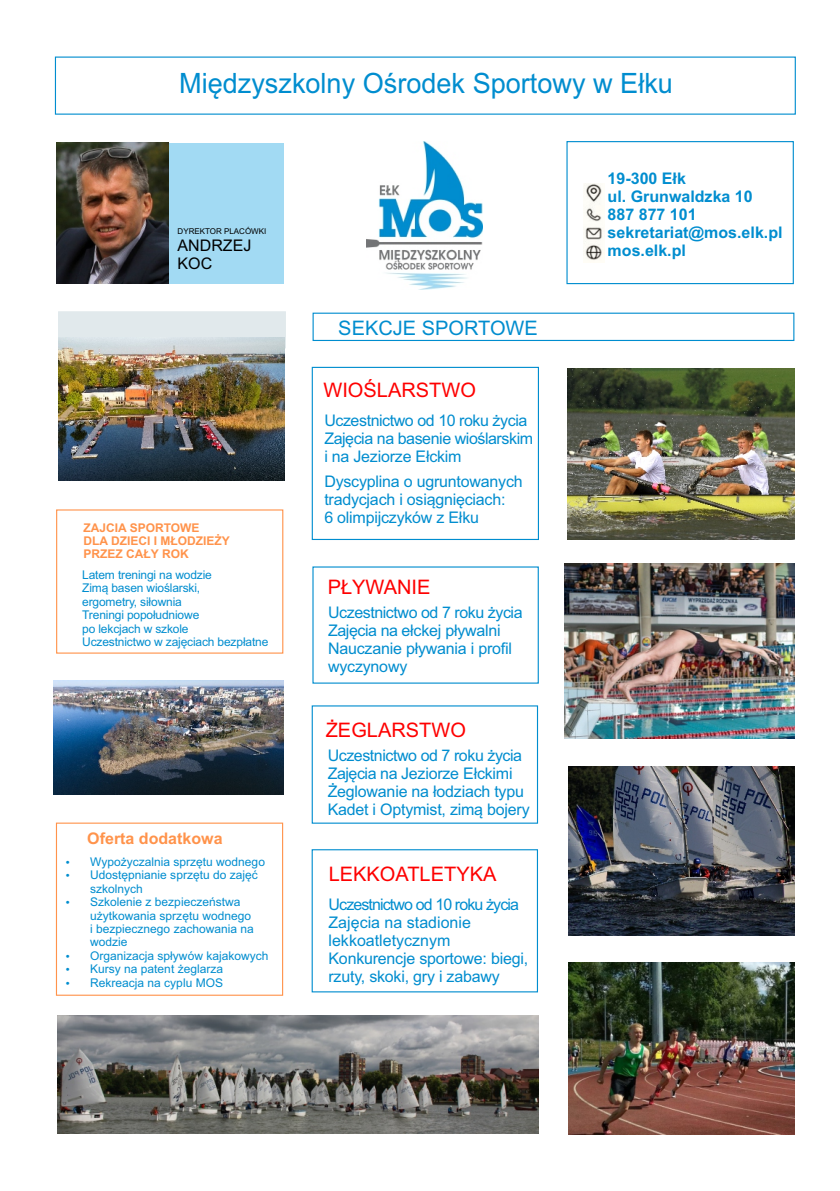
<style>
.page{position:relative;width:840px;height:1191px;background:#fff}
.page>*{position:absolute;margin:0;border:0;box-sizing:border-box;transform-origin:0 0}
.t1{font:28px "Arial";color:#008dcf}
.t2{font:20px "Arial";color:#fe0000}
.t3{font:20px "Arial";color:#008dcf}
.t4{font:16px/17.8px "Arial";letter-spacing:-.015em;color:#008dcf}
.t5{font:700 16px/17.8px "Arial";color:#008dcf}
.t6{font:700 16px "Arial";color:#ff934b}
.t7{font:16px "Arial";color:#000}
.t8{font:12px/13.4px "Arial";color:#008dcf}
.t9{font:700 12px/13.4px "Arial";color:#ff934b}
.t10{font:8px "Arial";color:#000}
</style>
<div class="page">
<div style="left:566px;top:141px;width:227px;height:143px;border:1px solid #008dcf"></div>
<div style="left:312px;top:313px;width:482px;height:28px;border:1px solid #008dcf"></div>
<div style="left:58px;top:143px;width:225px;height:140px;background:#a2daf3"></div>
<div style="left:311px;top:367px;width:227px;height:173px;border:1px solid #008dcf"></div>
<img style="left:366px;top:141px;width:116px;height:148px">
<img style="left:56px;top:142px;width:113px;height:141px">
<img style="left:567px;top:368px;width:226px;height:171px">
<img style="left:564px;top:564px;width:230px;height:174px">
<img style="left:568px;top:766px;width:226px;height:169px">
<div style="left:311px;top:849px;width:226px;height:143px;border:1px solid #008dcf"></div>
<img style="left:568px;top:962px;width:226px;height:172px">
<div style="left:56px;top:509px;width:227px;height:144px;border:1px solid #ff934b"></div>
<div style="left:56px;top:822px;width:227px;height:173px;border:1px solid #ff934b"></div>
<div style="left:58px;top:311px;width:228px;height:38px;background:#e1e9ec"></div>
<img style="left:58px;top:338px;width:227px;height:143px">
<img style="left:57px;top:1015px;width:481px;height:118px">
<img style="left:583px;top:183px;width:21px;height:78px">
<img style="left:54px;top:680px;width:230px;height:114px">
<h1 class="t1" style="left:179px;top:72px;width:495px">Międzyszkolny Ośrodek Sportowy w Ełku</h1>
<p class="t10" style="left:177px;top:229px;width:90px">DYREKTOR PLACÓWKI</p>
<p class="t7" style="left:177px;top:239px;width:75px">ANDRZEJ</p>
<p class="t7" style="left:177px;top:257px;width:36px">KOC</p>
<p class="t9" style="left:83px;top:522px;width:118px">ZAJCIA SPORTOWE</p>
<p class="t9" style="left:83px;top:535px;width:148px">DLA DZIECI I MŁODZIEŻY<br>PRZEZ CAŁY ROK</p>
<p class="t8" style="left:82px;top:569px;width:131px">Latem treningi na wodzie<br>Zimą basen wioślarski,</p>
<p class="t8" style="left:82px;top:596px;width:101px">ergometry, siłownia</p>
<p class="t8" style="left:82px;top:609px;width:118px">Treningi popołudniowe</p>
<p class="t8" style="left:82px;top:622px;width:108px">po lekcjach w szkole</p>
<p class="t8" style="left:82px;top:636px;width:187px">Uczestnictwo w zajęciach bezpłatne</p>
<p class="t6" style="left:87px;top:832px;width:137px">Oferta dodatkowa</p>
<p class="t8" style="left:90px;top:856px;width:176px">Wypożyczalnia sprzętu wodnego<br>Udostępnianie sprzętu do zajęć szkolnych</p>
<p class="t8" style="left:90px;top:896px;width:165px">Szkolenie z bezpieczeństwa użytkowania sprzętu wodnego i bezpiecznego zachowania na wodzie</p>
<p class="t8" style="left:90px;top:950px;width:180px">Organizacja spływów kajakowych</p>
<p class="t8" style="left:90px;top:963px;width:134px">Kursy na patent żeglarza<br>Rekreacja na cyplu MOS</p>
<p class="t3" style="left:338px;top:320px;width:201px">SEKCJE SPORTOWE</p>
<p class="t2" style="left:323px;top:382px;width:154px">WIOŚLARSTWO</p>
<p class="t4" style="left:324px;top:413px;width:204px">Uczestnictwo od 10 roku życia</p>
<p class="t4" style="left:324px;top:431px;width:210px">Zajęcia na basenie wioślarskim i na Jeziorze Ełckim</p>
<p class="t4" style="left:324px;top:474px;width:200px">Dyscyplina o ugruntowanych tradycjach i osiągnięciach:<br>6 olimpijczyków z Ełku</p>
<p class="t2" style="left:327px;top:579px;width:104px">PŁYWANIE</p>
<p class="t4" style="left:328px;top:623px;width:185px">Zajęcia na ełckej pływalni<br>Nauczanie pływania i profil wyczynowy</p>
<p class="t4" style="left:328px;top:605px;width:196px">Uczestnictwo od 7 roku życia</p>
<p class="t2" style="left:325px;top:722px;width:142px">ŻEGLARSTWO</p>
<p class="t4" style="left:327px;top:766px;width:186px">Zajęcia na Jeziorze Ełckimi</p>
<p class="t4" style="left:327px;top:748px;width:196px">Uczestnictwo od 7 roku życia</p>
<p class="t4" style="left:327px;top:784px;width:203px">Żeglowanie na łodziach typu<br>Kadet i Optymist, zimą bojery</p>
<p class="t2" style="left:328px;top:866px;width:169px">LEKKOATLETYKA</p>
<p class="t4" style="left:328px;top:897px;width:201px">Uczestnictwo od 10 roku życia<br>Zajęcia na stadionie lekkoatletycznym<br>Konkurencje sportowe: biegi, rzuty, skoki, gry i zabawy</p>
<p class="t5" style="left:607px;top:171px;width:146px">19-300 Ełk<br>ul. Grunwaldzka 10</p>
<p class="t5" style="left:607px;top:207px;width:176px">887 877 101 sekretariat@mos.elk.pl mos.elk.pl</p>
</div>
